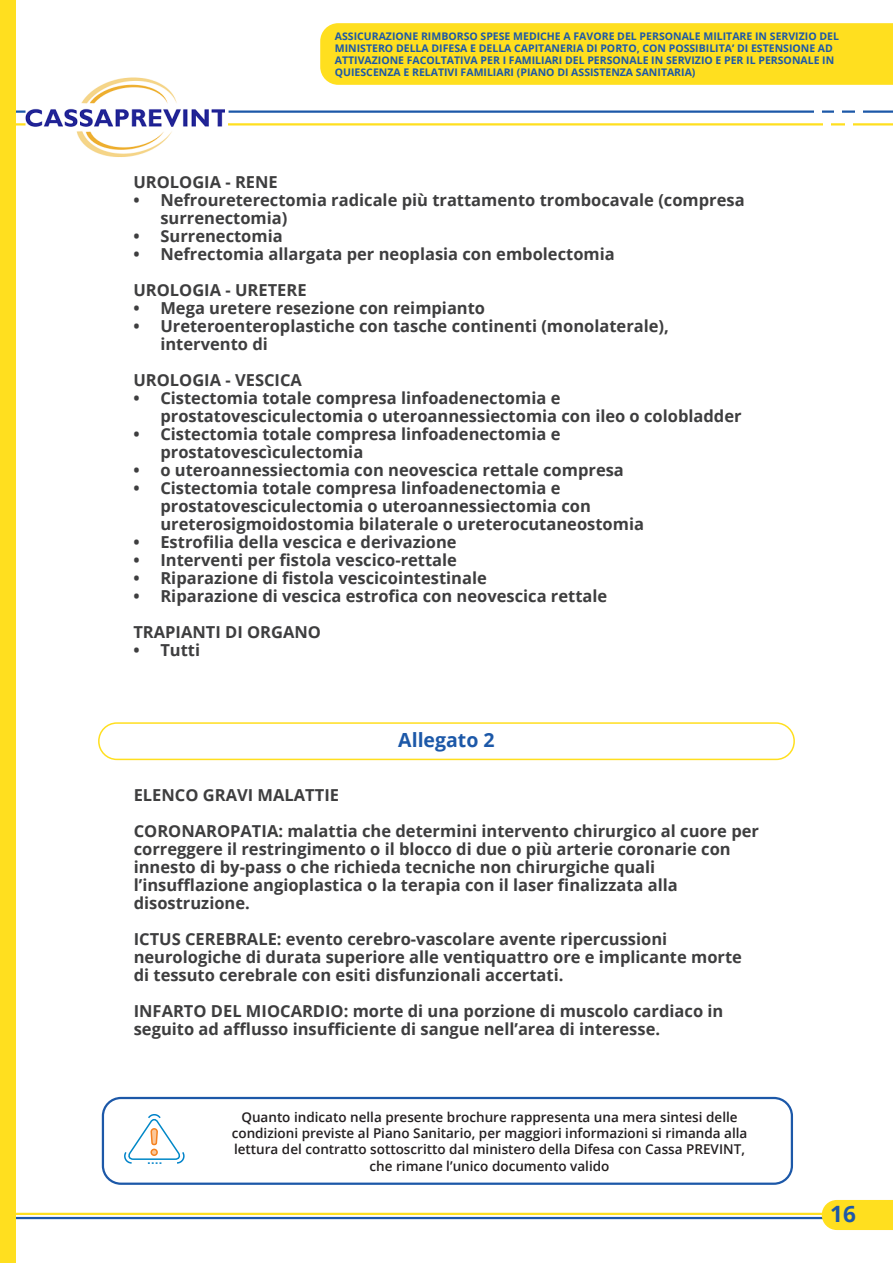
<style>
.page{position:relative;width:893px;height:1263px;background:#fff}
.page>*{position:absolute;margin:0;border:0;box-sizing:border-box;transform-origin:0 0}
.t1{font:700 22.5px "Open Sans";color:#1c58a8}
.t2{font:700 19.5px "Open Sans";color:#1c58a8}
.t3{font:700 16.5px/18px "Open Sans";color:#3e3e3f}
.t4{font:600 13.5px "Open Sans";color:#231f20}
.t5{font:700 10.5px/12px "Open Sans";color:#1c58a8}
</style>
<div class="page">
<img style="left:24px;top:77px;width:200px;height:80px">
<hr style="left:229px;top:110px;width:664px;height:3px;background:#1c58a8">
<hr style="left:228px;top:123px;width:665px;height:2px;background:#ffdf1f">
<hr style="left:0;top:110px;width:26px;height:3px;background:#1c58a8">
<hr style="left:0;top:123px;width:26px;height:2px;background:#ffdf1f">
<div style="left:814px;top:108px;width:8px;height:7px;background:#fff"></div>
<div style="left:823px;top:120px;width:8px;height:7px;background:#fff"></div>
<div style="left:835px;top:108px;width:7px;height:7px;background:#fff"></div>
<div style="left:855px;top:108px;width:7px;height:7px;background:#fff"></div>
<div style="left:845px;top:120px;width:7px;height:7px;background:#fff"></div>
<hr style="left:0;top:1213px;width:893px;height:2px;background:#ffdf1f">
<hr style="left:0;top:1217px;width:893px;height:2px;background:#1c58a8">
<div style="left:320px;top:23px;width:573px;height:62px;background:#ffdf1f"></div>
<div style="left:0;top:0;width:16px;height:1263px;background:#ffdf1f"></div>
<div style="left:822px;top:1200px;width:71px;height:30px;background:#ffdf1f"></div>
<div style="left:98px;top:722px;width:697px;height:38px;border:2px solid #ffdf1f;border-radius:18px"></div>
<div style="left:102px;top:1097px;width:691px;height:88px;border:2px solid #1c58a8;border-radius:18px"></div>
<svg style="left:124px;top:1114px;width:61px;height:50px"></svg>
<div style="left:150px;top:1148px;width:8px;height:8px;border:2px solid #f58220;border-radius:50%"></div>
<p class="t5" style="left:335px;top:30px;width:506px">ASSICURAZIONE RIMBORSO SPESE MEDICHE A FAVORE DEL PERSONALE MILITARE IN SERVIZIO DEL MINISTERO DELLA DIFESA E DELLA CAPITANERIA DI PORTO, CON POSSIBILITA’ DI ESTENSIONE AD ATTIVAZIONE FACOLTATIVA PER I FAMILIARI DEL PERSONALE IN SERVIZIO E PER IL PERSONALE IN QUIESCENZA E RELATIVI FAMILIARI (PIANO DI ASSISTENZA SANITARIA)</p>
<p class="t3" style="left:133px;top:173px;width:146px">UROLOGIA - RENE</p>
<p class="t3" style="left:160px;top:191px;width:586px;text-indent:-27px">• Nefroureterectomia radicale più trattamento trombocavale (compresa surrenectomia)</p>
<p class="t3" style="left:133px;top:227px;width:151px">• Surrenectomia</p>
<p class="t3" style="left:133px;top:245px;width:483px">• Nefrectomia allargata per neoplasia con embolectomia</p>
<p class="t3" style="left:133px;top:281px;width:175px">UROLOGIA - URETERE</p>
<p class="t3" style="left:133px;top:299px;width:353px">• Mega uretere resezione con reimpianto</p>
<p class="t3" style="left:160px;top:317px;width:510px;text-indent:-27px">• Ureteroenteroplastiche con tasche continenti (monolaterale), intervento di</p>
<p class="t3" style="left:133px;top:371px;width:170px">UROLOGIA - VESCICA</p>
<p class="t3" style="left:160px;top:389px;width:583px;text-indent:-27px">• Cistectomia totale compresa linfoadenectomia e prostatovesciculectomia o uteroannessiectomia con ileo o colobladder</p>
<p class="t3" style="left:160px;top:425px;width:401px;text-indent:-27px">• Cistectomia totale compresa linfoadenectomia e prostatovescìculectomia</p>
<p class="t3" style="left:133px;top:461px;width:492px">• o uteroannessiectomia con neovescica rettale compresa</p>
<p class="t3" style="left:160px;top:479px;width:485px;text-indent:-27px">• Cistectomia totale compresa linfoadenectomia e prostatovesciculectomia o uteroannessiectomia con ureterosigmoidostomia bilaterale o ureterocutaneostomia</p>
<p class="t3" style="left:133px;top:533px;width:325px">• Estrofilia della vescica e derivazione</p>
<p class="t3" style="left:133px;top:551px;width:325px">• Interventi per fistola vescico-rettale</p>
<p class="t3" style="left:133px;top:569px;width:355px">• Riparazione di fistola vescicointestinale</p>
<p class="t3" style="left:133px;top:587px;width:475px">• Riparazione di vescica estrofica con neovescica rettale</p>
<p class="t3" style="left:133px;top:623px;width:189px">TRAPIANTI DI ORGANO</p>
<p class="t3" style="left:133px;top:641px;width:68px">• Tutti</p>
<p class="t2" style="left:398px;top:726px;width:98px">Allegato 2</p>
<p class="t3" style="left:134px;top:786px;width:207px">ELENCO GRAVI MALATTIE</p>
<p class="t3" style="left:134px;top:822px;width:627px">CORONAROPATIA: malattia che determini intervento chirurgico al cuore per correggere il restringimento o il blocco di due o più arterie coronarie con</p>
<p class="t3" style="left:134px;top:858px;width:523px">innesto di by-pass o che richieda tecniche non chirurgiche quali</p>
<p class="t3" style="left:134px;top:876px;width:545px">l’insufflazione angioplastica o la terapia con il laser finalizzata alla</p>
<p class="t3" style="left:134px;top:894px;width:118px">disostruzione.</p>
<p class="t3" style="left:134px;top:930px;width:535px">ICTUS CEREBRALE: evento cerebro-vascolare avente ripercussioni</p>
<p class="t3" style="left:134px;top:948px;width:610px">neurologiche di durata superiore alle ventiquattro ore e implicante morte di tessuto cerebrale con esiti disfunzionali accertati.</p>
<p class="t3" style="left:134px;top:1002px;width:591px">INFARTO DEL MIOCARDIO: morte di una porzione di muscolo cardiaco in seguito ad afflusso insufficiente di sangue nell’area di interesse.</p>
<p class="t4" style="left:241px;top:1108px;width:498px">Quanto indicato nella presente brochure rappresenta una mera sintesi delle</p>
<p class="t4" style="left:232px;top:1124px;width:517px">condizioni previste al Piano Sanitario, per maggiori informazioni si rimanda alla</p>
<p class="t4" style="left:234px;top:1140px;width:512px">lettura del contratto sottoscritto dal ministero della Difesa con Cassa PREVINT,</p>
<p class="t4" style="left:370px;top:1156px;width:241px">che rimane l’unico documento valido</p>
<h1 class="t1" style="left:830px;top:1198px;width:27px">16</h1>
</div>
